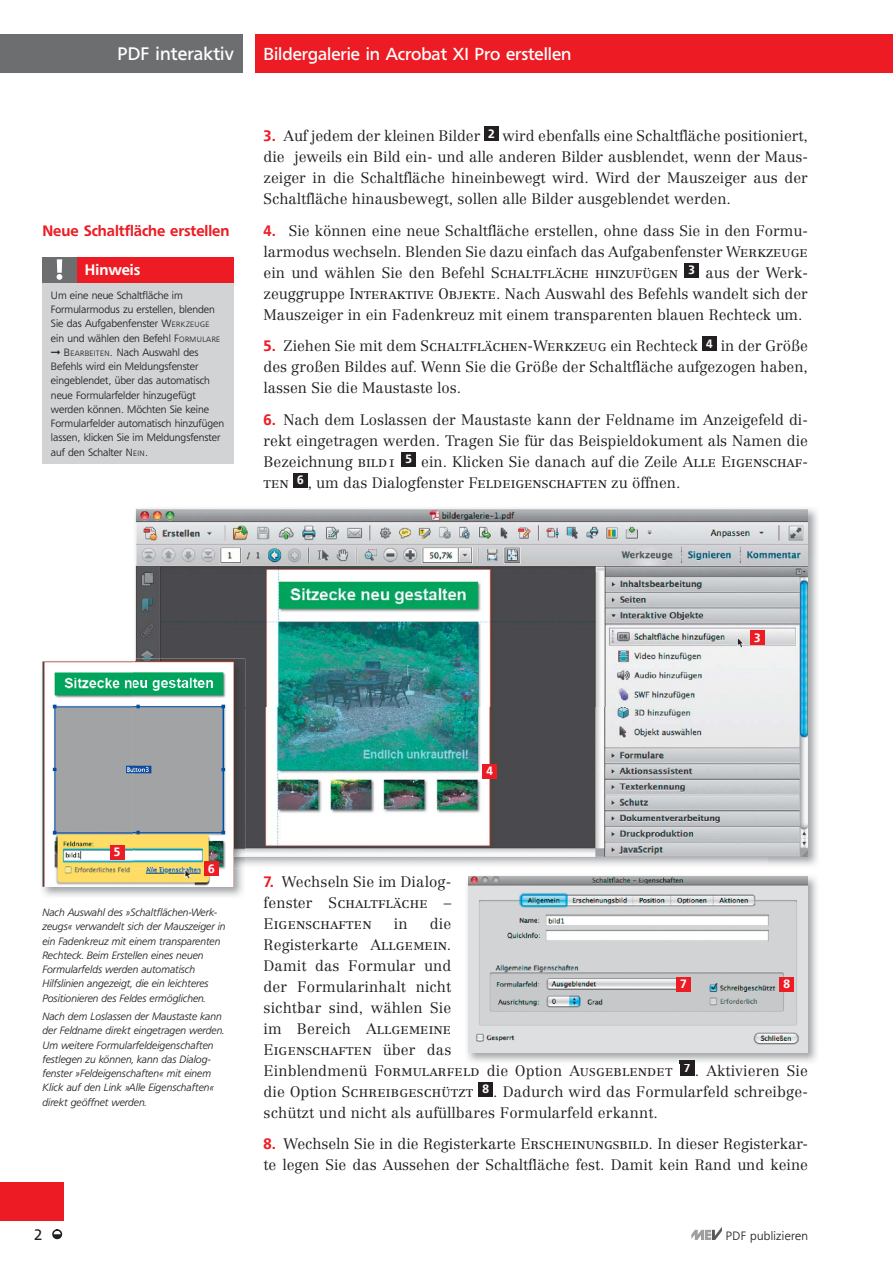
<style>
.page{position:relative;width:893px;height:1263px;background:#fff}
.page>*{position:absolute;margin:0;border:0;box-sizing:border-box;transform-origin:0 0}
.t1{font:18px "Freeborn SB";letter-spacing:.01em;color:#fff}
.t2{font:17.25px "Freeborn SB";color:#fff}
.t3{font:300 15px/21px "Centennial";color:#231f20;text-align:justify}
.t4{font:15px/21px "Centennial Light SC";letter-spacing:.01em;color:#231f20}
.t5{font:500 15px "Freeborn SB";color:#ed1c24}
.t6{font:500 15px "Freeborn SB";color:#fff}
.t7{font:15px "Freeborn SB";color:#231f20}
.t8{font:300 12px "Freeborn SB";letter-spacing:.025em;color:#231f20}
.t9{font:500 12px "Freeborn SB";color:#fff}
.t10{font:italic 300 10.5px/14.2px "Freeborn SB";color:#231f20}
.t11{font:300 10.5px "Freeborn SB";color:#231f20}
.s1{font-size:7.65px}
.s2{font-family:"Freeborn SB";font-weight:500;color:#ed1c24}
.s3{font-family:"Centennial Light SC";font-weight:400}
.s4{font-family:"Centennial";font-weight:300}
</style>
<div class="page">
<svg style="left:691px;top:1227px;width:31px;height:13px"></svg>
<div style="left:52px;top:1229px;width:10px;height:10px;border:2px solid #231f20;border-radius:50%"></div>
<svg style="left:53px;top:1234px;width:8px;height:4px"></svg>
<div style="left:0;top:34px;width:242px;height:38px;background:#6d6e70"></div>
<div style="left:255px;top:34px;width:638px;height:38px;background:#ed1c24"></div>
<div style="left:0;top:1182px;width:64px;height:38px;background:#ed1c24"></div>
<div style="left:484px;top:126px;width:15px;height:15px;background:#231f20"></div>
<div style="left:684px;top:263px;width:15px;height:15px;background:#231f20"></div>
<div style="left:702px;top:336px;width:15px;height:15px;background:#231f20"></div>
<div style="left:401px;top:452px;width:15px;height:15px;background:#231f20"></div>
<div style="left:293px;top:473px;width:15px;height:15px;background:#231f20"></div>
<div style="left:680px;top:1061px;width:14px;height:15px;background:#231f20"></div>
<div style="left:478px;top:1082px;width:15px;height:15px;background:#231f20"></div>
<div style="left:42px;top:282px;width:192px;height:182px;background:#d1d3d4"></div>
<div style="left:76px;top:257px;width:158px;height:25px;background:#ed1c24"></div>
<div style="left:42px;top:257px;width:34px;height:25px;background:#6d6e70"></div>
<svg style="left:57px;top:259px;width:5px;height:21px"></svg>
<img style="left:135px;top:508px;width:683px;height:49px">
<img style="left:135px;top:557px;width:1px;height:102px">
<img style="left:767px;top:557px;width:51px;height:309px">
<img style="left:136px;top:509px;width:672px;height:198px">
<img style="left:245px;top:707px;width:563px;height:150px">
<div style="left:750px;top:630px;width:15px;height:15px;background:#ed1c24"></div>
<div style="left:482px;top:764px;width:15px;height:15px;background:#ed1c24"></div>
<img style="left:42px;top:868px;width:201px;height:29px">
<img style="left:136px;top:659px;width:109px;height:198px">
<img style="left:42px;top:661px;width:192px;height:226px">
<img style="left:133px;top:661px;width:101px;height:207px">
<img style="left:136px;top:661px;width:98px;height:196px">
<div style="left:110px;top:845px;width:15px;height:15px;background:#ed1c24"></div>
<div style="left:204px;top:861px;width:15px;height:15px;background:#ed1c24"></div>
<img style="left:467px;top:876px;width:350px;height:188px">
<img style="left:680px;top:1061px;width:14px;height:3px">
<img style="left:468px;top:876px;width:340px;height:176px">
<div style="left:676px;top:977px;width:15px;height:15px;background:#ed1c24"></div>
<div style="left:779px;top:977px;width:15px;height:15px;background:#ed1c24"></div>
<p class="t1" style="left:117px;top:47px;width:118px">PDF interaktiv</p>
<p class="t2" style="left:264px;top:47px;width:309px">Bildergalerie in Acrobat XI Pro erstellen</p>
<p class="t5" style="left:42px;top:224px;width:189px">Neue Schaltfläche erstellen</p>
<p class="t6" style="left:85px;top:264px;width:57px">Hinweis</p>
<p class="t11" style="left:51px;top:291px;width:133px">Um eine neue Schaltfläche im</p>
<p class="t11" style="left:51px;top:305px;width:165px">Formularmodus zu erstellen, blenden</p>
<p class="t11" style="left:51px;top:319px;width:160px">Sie das Aufgabenfenster W<span class="s1">ERKZEUGE</span></p>
<p class="t11" style="left:51px;top:333px;width:171px">ein und wählen den Befehl F<span class="s1">ORMULARE</span></p>
<p class="t11" style="left:64px;top:348px;width:136px">B<span class="s1">EARBEITEN</span>. Nach Auswahl des</p>
<p class="t11" style="left:51px;top:362px;width:149px">Befehls wird ein Meldungsfenster</p>
<p class="t11" style="left:51px;top:376px;width:160px">eingeblendet, über das automatisch</p>
<p class="t11" style="left:51px;top:390px;width:146px">neue Formularfelder hinzugefügt</p>
<p class="t11" style="left:51px;top:405px;width:160px">werden können. Möchten Sie keine</p>
<p class="t11" style="left:51px;top:419px;width:175px">Formularfelder automatisch hinzufügen</p>
<p class="t11" style="left:51px;top:433px;width:171px">lassen, klicken Sie im Meldungsfenster</p>
<p class="t11" style="left:51px;top:447px;width:99px">auf den Schalter N<span class="s1">EIN</span>.</p>
<p class="t3" style="left:264px;top:127px;width:546px"><span class="s2">3.</span> Auf jedem der kleinen Bilder <sup>2</sup> wird ebenfalls eine Schaltfläche positioniert, die jeweils ein Bild ein- und alle anderen Bilder ausblendet, wenn der Maus&shy;zeiger in die Schaltfläche hineinbewegt wird. Wird der Mauszeiger aus der Schaltfläche hinausbewegt, sollen alle Bilder ausgeblendet werden.</p>
<p class="t3" style="left:264px;top:221px;width:546px"><span class="s2">4.</span> Sie können eine neue Schaltfläche erstellen, ohne dass Sie in den Formu&shy;larmodus wechseln. Blenden Sie dazu einfach das Aufgabenfenster <span class="s3">Werkzeuge </span>ein und wählen Sie den Befehl <span class="s3">Schaltfläche hinzufügen</span> <sup>3</sup> aus der Werk&shy;zeuggruppe <span class="s3">Interaktive Objekte</span>. Nach Auswahl des Befehls wandelt sich der Mauszeiger in ein Fadenkreuz mit einem transparenten blauen Rechteck um.</p>
<p class="t3" style="left:264px;top:337px;width:546px"><span class="s2">5.</span> Ziehen Sie mit dem <span class="s3">Schaltflächen-Werkzeug</span> ein Rechteck <sup>4</sup> in der Größe des großen Bildes auf. Wenn Sie die Größe der Schaltfläche aufgezogen haben, lassen Sie die Maustaste los.</p>
<p class="t3" style="left:264px;top:410px;width:546px"><span class="s2">6.</span> Nach dem Loslassen der Maustaste kann der Feldname im Anzeigefeld di&shy;rekt eingetragen werden. Tragen Sie für das Beispieldokument als Namen die Bezeichnung <span class="s3">bild1</span> <sup>5</sup> ein. Klicken Sie danach auf die Zeile <span class="s3">Alle Eigenschaf&shy;ten</span> <sup>6</sup> <span class="s3">,</span> um das Dialogfenster <span class="s3">Feldeigenschaften</span> zu öffnen.</p>
<p class="t9" style="left:754px;top:633px;width:8px">3</p>
<p class="t9" style="left:114px;top:847px;width:8px">5</p>
<p class="t9" style="left:208px;top:864px;width:8px">6</p>
<p class="t10" style="left:42px;top:906px;width:185px">Nach Auswahl des »Schaltflächen-Werk&shy;zeugs« verwandelt sich der Mauszeiger in ein Fadenkreuz mit einem transparenten Rechteck. Beim Erstellen eines neuen Formularfelds werden automatisch Hilfslinien angezeigt, die ein leichteres Positionieren des Feldes ermöglichen.</p>
<p class="t10" style="left:42px;top:1010px;width:183px">Nach dem Loslassen der Maustaste kann der Feldname direkt eingetragen werden.<br>Um weitere Formularfeldeigenschaften festlegen zu können, kann das Dialog&shy;fenster »Feldeigenschaften« mit einem Klick auf den Link »Alle Eigenschaften« direkt geöffnet werden.</p>
<p class="t9" style="left:487px;top:766px;width:8px">4</p>
<p class="t3" style="left:264px;top:872px;width:189px"><span class="s2">7.</span> Wechseln Sie im Dialog-</p>
<p class="t4" style="left:264px;top:893px;width:189px"><span class="s4">fenster</span> Schaltfläche –<br>Eigenschaften</p>
<p class="t3" style="left:264px;top:914px;width:189px;text-indent:166px">die Register karte <span class="s3">Allgemein.<br></span>Damit das Formular und der Formularinhalt nicht sichtbar sind, wählen Sie</p>
<p class="t4" style="left:264px;top:1019px;width:189px"><span class="s4">im Bereich</span> Allgemeine<br>Eigenschaften <span class="s4">über das</span></p>
<p class="t3" style="left:264px;top:1061px;width:546px">Einblendmenü <span class="s3">Formularfeld</span> die Option <span class="s3">Ausgeblendet</span> <sup>7</sup> . Aktivieren Sie die Option <span class="s3">Schreibgeschützt</span> <sup>8</sup> <span class="s3">.</span> Dadurch wird das Formularfeld schreibge&shy;schützt und nicht als aufüllbares Formularfeld erkannt.</p>
<p class="t3" style="left:264px;top:1135px;width:546px"><span class="s2">8.</span> Wechseln Sie in die Registerkarte <span class="s3">Erscheinungsbild.</span> In dieser Registerkar&shy;te legen Sie das Aussehen der Schaltfläche fest. Damit kein Rand und keine</p>
<p class="t3" style="left:394px;top:914px;width:15px">in</p>
<p class="t9" style="left:680px;top:979px;width:8px">7</p>
<p class="t9" style="left:783px;top:979px;width:8px">8</p>
<p class="t7" style="left:34px;top:1229px;width:10px">2</p>
<p class="t8" style="left:726px;top:1230px;width:84px">PDF publizieren</p>
</div>
